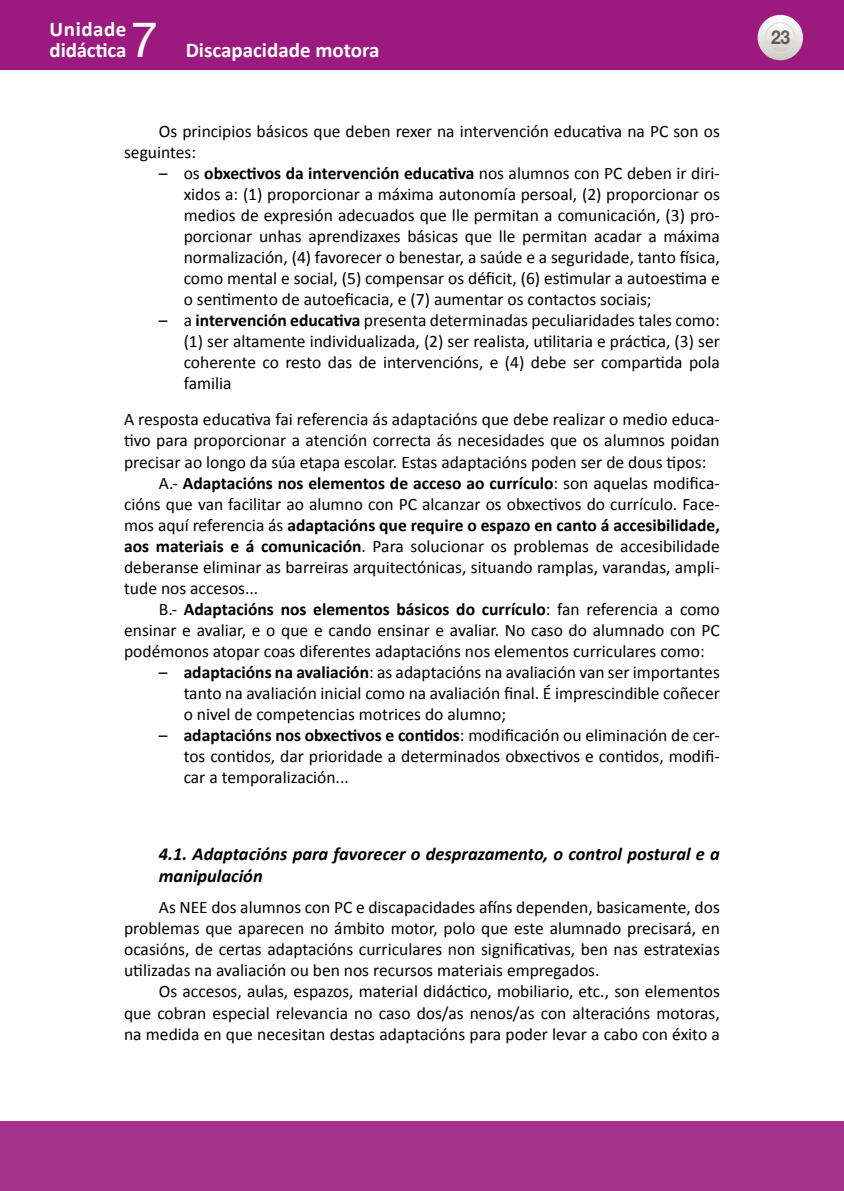
<style>
.page{position:relative;width:844px;height:1191px;background:#fff}
.page>*{position:absolute;margin:0;border:0;box-sizing:border-box;transform-origin:0 0}
.t1{font:49px "Helvetica Neue LT Std";color:#fff}
.t2{font:700 21px/21px "Calibri";color:#fff}
.t3{font:700 19.25px "Helvetica Neue LT Std";color:#000;scale:.9 1}
.t4{font:italic 700 18.38px/22.1px "Calibri";color:#000}
.t5{font:17.5px/21px "Calibri";color:#000;text-align:justify}
.t6{font:700 17.5px "Calibri";color:#000}
.s1{font-weight:700}
.s2{font-weight:400}
</style>
<div class="page">
<div style="left:0;top:0;width:843px;height:69px;background:#9c1a7f"></div>
<svg style="left:757px;top:15px;width:45px;height:45px"></svg>
<svg style="left:765px;top:23px;width:29px;height:29px"></svg>
<div style="left:764px;top:22px;width:31px;height:31px;border:1px solid #dfdeda;border-radius:50%"></div>
<div style="left:0;top:1121px;width:843px;height:70px;background:#a6318c"></div>
<p class="t2" style="left:50px;top:18px;width:78px">Unidade didáctica</p>
<h1 class="t1" style="left:131px;top:11px;width:29px">7</h1>
<p class="t3" style="left:770px;top:26px;width:23px">23</p>
<p class="t2" style="left:186px;top:39px;width:195px">Discapacidade motora</p>
<p class="t5" style="left:124px;top:120px;width:597px;text-indent:35px">Os principios básicos que deben rexer na intervención educativa na PC son os seguintes:</p>
<p class="t5" style="left:184px;top:162px;width:537px;text-indent:-25px">– os <span class="s1">obxectivos da intervención educativa</span> nos alumnos con PC deben ir diri&shy;xidos a: (1) proporcionar a máxima autonomía persoal, (2) proporcionar os medios de expresión adecuados que lle permitan a comunicación, (3) pro&shy;porcionar unhas aprendizaxes básicas que lle permitan acadar a máxima normalización, (4) favorecer o benestar, a saúde e a seguridade, tanto física, como mental e social, (5) compensar os déficit, (6) estimular a autoestima e o sentimento de autoeficacia, e (7) aumentar os contactos sociais;</p>
<p class="t5" style="left:184px;top:309px;width:537px;text-indent:-25px">– a <span class="s1">intervención educativa</span> presenta determinadas peculiaridades tales como: (1) ser altamente individualizada, (2) ser realista, utilitaria e práctica, (3) ser coherente co resto das de intervencións, e (4) debe ser compartida pola familia</p>
<p class="t5" style="left:124px;top:408px;width:597px">A resposta educativa fai referencia ás adaptacións que debe realizar o medio educa-</p>
<p class="t5" style="left:124px;top:429px;width:597px">tivo para proporcionar a atención correcta ás necesidades que os alumnos poidan</p>
<p class="t5" style="left:124px;top:450px;width:583px">precisar ao longo da súa etapa escolar. Estas adaptacións poden ser de dous tipos:</p>
<p class="t6" style="left:159px;top:470px;width:562px"><span class="s2">A.-</span> Adaptacións nos elementos de acceso ao currículo<span class="s2">: son aquelas modifica-</span></p>
<p class="t5" style="left:124px;top:492px;width:597px">cións que van facilitar ao alumno con PC alcanzar os obxectivos do currículo. Face-</p>
<p class="t6" style="left:124px;top:512px;width:597px"><span class="s2">mos aquí referencia ás</span> adaptacións que require o espazo en canto á accesibilidade,</p>
<p class="t5" style="left:124px;top:535px;width:597px"><span class="s1">aos materiais e á comunicación</span>. Para solucionar os problemas de accesibilidade</p>
<p class="t5" style="left:124px;top:556px;width:597px">deberanse eliminar as barreiras arquitectónicas, situando ramplas, varandas, ampli-</p>
<p class="t5" style="left:124px;top:577px;width:136px">tude nos accesos...</p>
<p class="t6" style="left:159px;top:597px;width:562px"><span class="s2">B.-</span> Adaptacións nos elementos básicos do currículo<span class="s2">: fan referencia a como</span></p>
<p class="t5" style="left:124px;top:619px;width:597px">ensinar e avaliar, e o que e cando ensinar e avaliar. No caso do alumnado con PC</p>
<p class="t5" style="left:124px;top:640px;width:582px">podémonos atopar coas diferentes adaptacións nos elementos curriculares como:</p>
<p class="t5" style="left:184px;top:661px;width:537px;text-indent:-25px">– <span class="s1">adaptacións na avaliación</span>: as adaptacións na avaliación van ser importantes tanto na avaliación inicial como na avaliación final. É imprescindible coñecer o nivel de competencias motrices do alumno;</p>
<p class="t5" style="left:184px;top:724px;width:537px;text-indent:-25px">– <span class="s1">adaptacións nos obxectivos e contidos</span>: modificación ou eliminación de cer&shy;tos contidos, dar prioridade a determinados obxectivos e contidos, modifi&shy;car a temporalización...</p>
<p class="t4" style="left:159px;top:842px;width:562px">4.1. Adaptacións para favorecer o desprazamento, o control postural e a manipulación</p>
<p class="t5" style="left:124px;top:896px;width:597px;text-indent:35px">As NEE dos alumnos con PC e discapacidades afíns dependen, basicamente, dos problemas que aparecen no ámbito motor, polo que este alumnado precisará, en ocasións, de certas adaptacións curriculares non significativas, ben nas estratexias utilizadas na avaliación ou ben nos recursos materiais empregados.</p>
<p class="t5" style="left:124px;top:980px;width:597px;text-indent:35px">Os accesos, aulas, espazos, material didáctico, mobiliario, etc., son elementos que cobran especial relevancia no caso dos/as nenos/as con alteracións motoras, na medida en que necesitan destas adaptacións para poder levar a cabo con éxito a</p>
</div>
